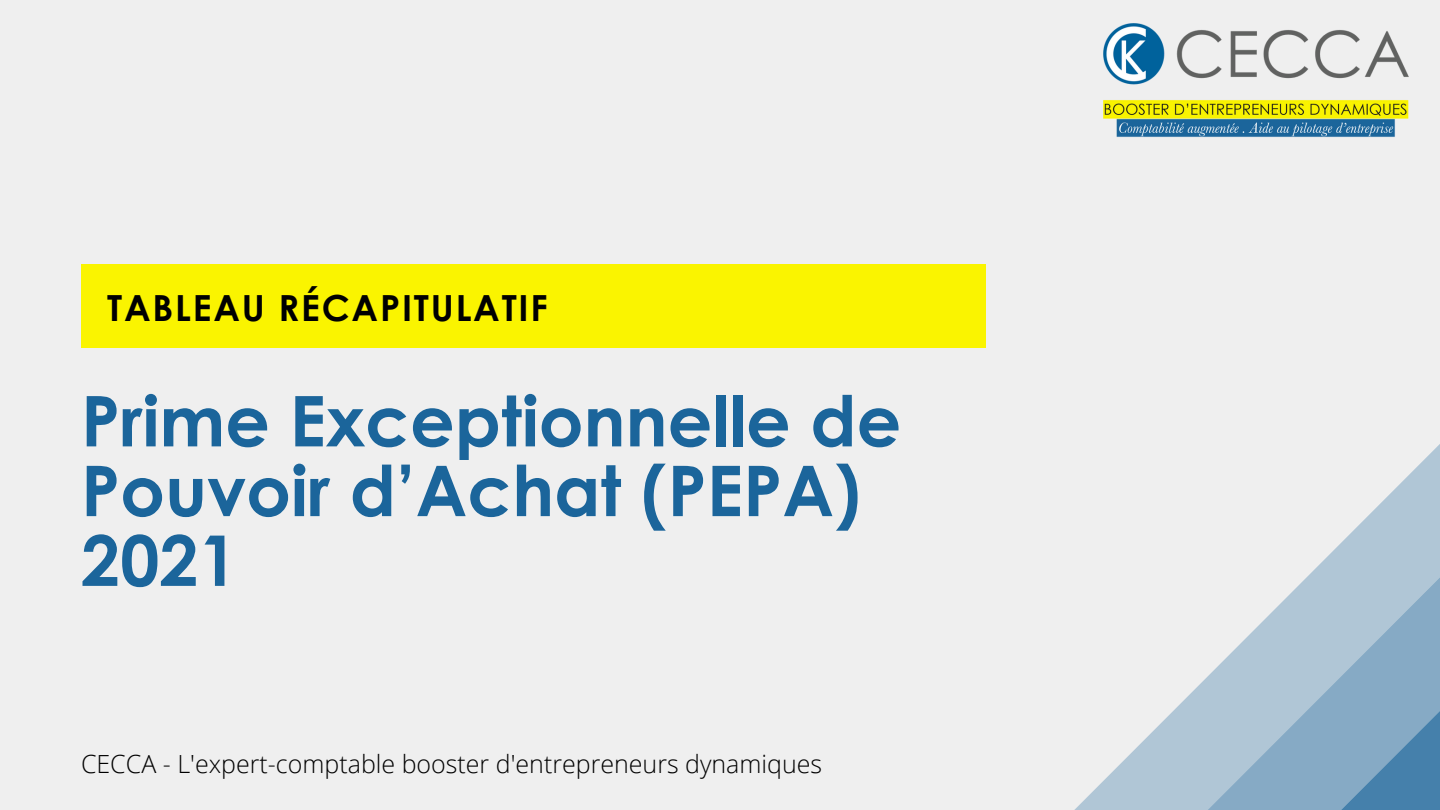
<style>
.page{position:relative;width:1440px;height:810px;background:#efefef}
.page>*{position:absolute;margin:0;border:0;box-sizing:border-box;transform-origin:0 0}
.t1{font:700 70px/69.8px "Century Gothic";color:#1b659b}
.t2{font:700 36px "Century Gothic";letter-spacing:.05em;color:#000}
.t3{font:300 25px "Open Sans";color:#000}
</style>
<div class="page">
<svg style="left:1074px;top:444px;width:366px;height:366px"></svg>
<svg style="left:1188px;top:561px;width:252px;height:249px;fill:#b0c6d6"></svg>
<svg style="left:1322px;top:694px;width:118px;height:116px;background:#6e9abb"></svg>
<div style="left:81px;top:264px;width:905px;height:84px;background:#faf400"></div>
<img style="left:1103px;top:24px;width:306px;height:113px">
<p class="t2" style="left:107px;top:285px;width:442px">TABLEAU RÉCAPITULATIF</p>
<p class="t1" style="left:81px;top:384px;width:822px">Prime Exceptionnelle de<br>Pouvoir d’Achat (PEPA)<br>2021</p>
<p class="t3" style="left:81px;top:747px;width:743px">CECCA - L'expert-comptable booster d'entrepreneurs dynamiques</p>
</div>
